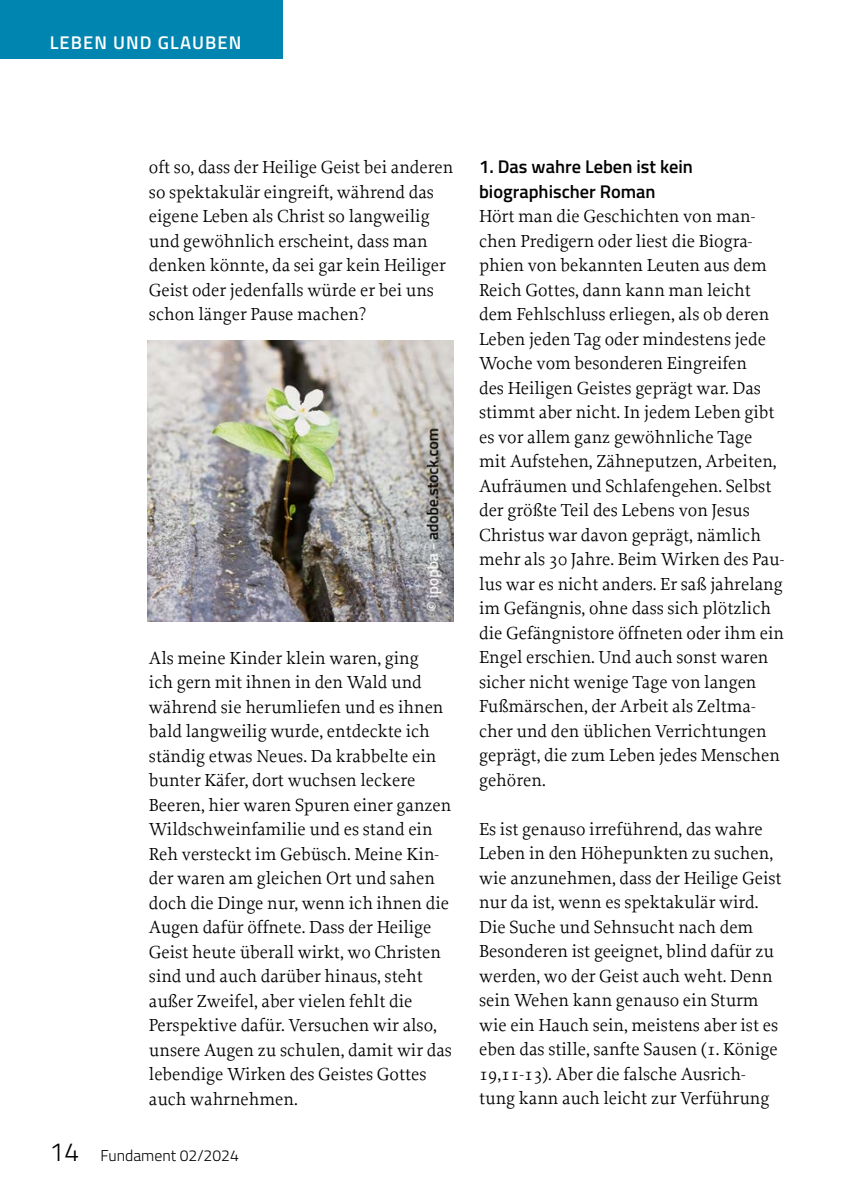
<style>
.page{position:relative;width:844px;height:1191px;background:#fff}
.page>*{position:absolute;margin:0;border:0;box-sizing:border-box;transform-origin:0 0}
.t1{font:18.38px/24.5px "Proforma";color:#000}
.t2{font:600 18.38px/24.5px "Titillium";color:#000}
.t3{font:600 18.38px "Titillium";letter-spacing:.06em;color:#fff}
.t4{font:300 15.75px "Titillium";color:#000}
.s1{font-size:26.25px}
</style>
<div class="page">
<img style="left:148px;top:340px;width:305px;height:281px">
<div style="left:0;top:0;width:283px;height:58px;background:#0085b0"></div>
<p class="t3" style="left:50px;top:28px;width:193px">LEBEN UND GLAUBEN</p>
<p class="t1" style="left:149px;top:155px;width:306px">oft so, dass der Heilige Geist bei anderen so spektakulär eingreift, während das eigene Leben als Christ so langweilig und gewöhnlich erscheint, dass man denken könnte, da sei gar kein Heiliger Geist oder jedenfalls würde er bei uns schon länger Pause machen?</p>
<p class="t1" style="left:149px;top:645px;width:304px">Als meine Kinder klein waren, ging<br>ich gern mit ihnen in den Wald und während sie herumliefen und es ihnen bald langweilig wurde, entdeckte ich ständig etwas Neues. Da krabbelte ein bunter Käfer, dort wuchsen leckere Beeren, hier waren Spuren einer ganzen Wildschweinfamilie und es stand ein Reh versteckt im Gebüsch. Meine Kin&shy;der waren am gleichen Ort und sahen doch die Dinge nur, wenn ich ihnen die Augen dafür öffnete. Dass der Heilige Geist heute überall wirkt, wo Christen sind und auch darüber hinaus, steht außer Zweifel, aber vielen fehlt die Perspektive dafür. Versuchen wir also, unsere Augen zu schulen, damit wir das lebendige Wirken des Geistes Gottes auch wahrnehmen.</p>
<p class="t4" style="left:50px;top:1143px;width:191px"><span class="s1">14</span> Fundament 02/2024</p>
<p class="t2" style="left:479px;top:154px;width:215px">1. Das wahre Leben ist kein biographischer Roman</p>
<p class="t1" style="left:479px;top:204px;width:307px">Hört man die Geschichten von man&shy;chen Predigern oder liest die Biogra&shy;phien von bekannten Leuten aus dem Reich Gottes, dann kann man leicht dem Fehlschluss erliegen, als ob deren Leben jeden Tag oder mindestens jede Woche vom besonderen Eingreifen<br>des Heiligen Geistes geprägt war. Das stimmt aber nicht. In jedem Leben gibt es vor allem ganz gewöhnliche Tage<br>mit Aufstehen, Zähneputzen, Arbeiten, Aufräumen und Schlafengehen. Selbst der größte Teil des Lebens von Jesus Christus war davon geprägt, nämlich mehr als 30 Jahre. Beim Wirken des Pau&shy;lus war es nicht anders. Er saß jahrelang im Gefängnis, ohne dass sich plötzlich die Gefängnistore öffneten oder ihm ein Engel erschien. Und auch sonst waren sicher nicht wenige Tage von langen Fußmärschen, der Arbeit als Zeltma&shy;cher und den üblichen Verrichtungen geprägt, die zum Leben jedes Menschen gehören.</p>
<p class="t1" style="left:479px;top:816px;width:304px">Es ist genauso irreführend, das wahre Leben in den Höhepunkten zu suchen, wie anzunehmen, dass der Heilige Geist nur da ist, wenn es spektakulär wird.<br>Die Suche und Sehnsucht nach dem Besonderen ist geeignet, blind dafür zu werden, wo der Geist auch weht. Denn sein Wehen kann genauso ein Sturm wie ein Hauch sein, meistens aber ist es eben das stille, sanfte Sausen (1. Könige 19,11-13). Aber die falsche Ausrich&shy;tung kann auch leicht zur Verführung</p>
</div>
